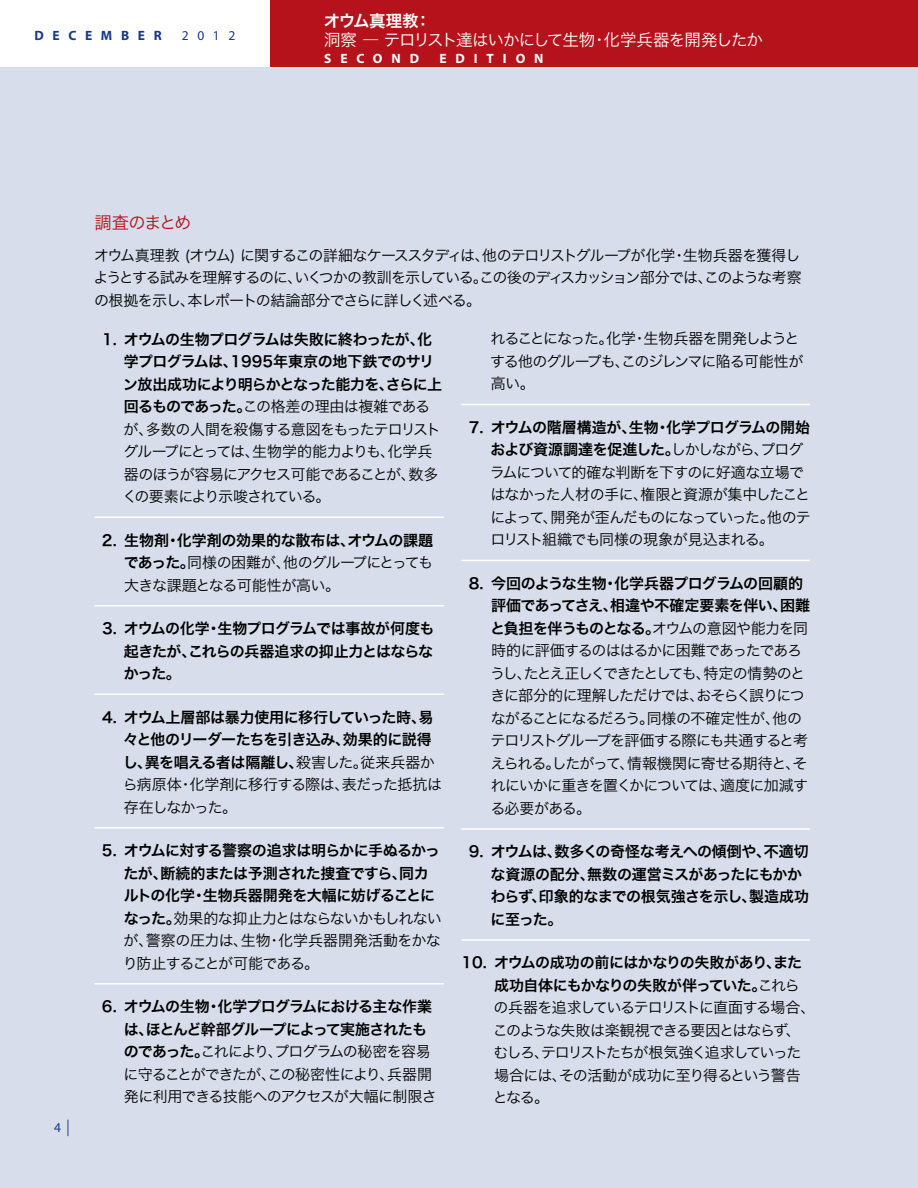
<style>
.page{position:relative;width:918px;height:1188px;background:#fff}
.page>*{position:absolute;margin:0;border:0;box-sizing:border-box;transform-origin:0 0}
.t1{font:17.25px "Hira Kaku Pro W3";letter-spacing:-.08em;color:#b5121b}
.t2{font:16.5px "Hira Kaku Pro W3";letter-spacing:-.06em;color:#fff}
.t3{font:16.5px "Hira Kaku Pro W6";letter-spacing:-.03em;color:#fff}
.t4{font:15px/22.5px "Hira Kaku Pro W3";letter-spacing:-.06em;color:#000}
.t5{font:15px/22.5px "Hira Kaku Pro W6";letter-spacing:-.035em;color:#000}
.t6{font:15px/22.5px "Hira Kaku Pro W3";letter-spacing:-.08em;color:#000}
.t7{font:15px/22.5px "Hira Kaku Pro W3";letter-spacing:-.04em;color:#000}
.t8{font:15px "Hira Kaku Pro W6";letter-spacing:-.015em;color:#000}
.t9{font:700 13.5px "Myriad Pro";letter-spacing:.66em;color:#fff}
.t10{font:700 13.5px "Myriad Pro";color:#19398a}
.t11{font:13.5px "Myriad Pro";color:#19398a}
.s1{font-size:16.5px}
.s2{font-family:"Hira Kaku Pro W6"}
.s3{font-family:"Hira Kaku Pro W3"}
</style>
<div class="page">
<div style="left:270px;top:0;width:648px;height:68px;background:#b5121b"></div>
<div style="left:0;top:68px;width:918px;height:1120px;background:#d7ddea"></div>
<hr style="left:94px;top:517px;width:350px;height:1px;background:#fff">
<hr style="left:94px;top:605px;width:350px;height:2px;background:#fff">
<hr style="left:94px;top:694px;width:350px;height:1px;background:#fff">
<hr style="left:94px;top:827px;width:350px;height:2px;background:#fff">
<hr style="left:94px;top:983px;width:350px;height:2px;background:#fff">
<hr style="left:461px;top:404px;width:349px;height:1px;background:#fff">
<hr style="left:461px;top:560px;width:349px;height:1px;background:#fff">
<hr style="left:461px;top:828px;width:349px;height:2px;background:#fff">
<hr style="left:461px;top:939px;width:349px;height:2px;background:#fff">
<p class="t10" style="left:35px;top:27px;width:16px">DECE</p>
<p class="t10" style="left:101px;top:27px;width:62px">MBER</p>
<p class="t11" style="left:182px;top:28px;width:55px">2012</p>
<p class="t3" style="left:324px;top:6px;width:109px">オウム真理教：</p>
<p class="t2" style="left:324px;top:25px;width:440px">洞察 ― テロリスト達はいかにして生物・化学兵器を開発したか</p>
<p class="t9" style="left:324px;top:49px;width:97px">SECOND</p>
<p class="t9" style="left:439px;top:49px;width:106px">EDITION</p>
<p class="t11" style="left:54px;top:1119px;width:17px">4 <span class="s1">|</span></p>
<p class="t1" style="left:94px;top:207px;width:99px">調査のまとめ</p>
<p class="t4" style="left:93px;top:243px;width:710px;text-align:justify">オウム真理教 (オウム) に関するこの詳細なケーススタディは、他のテロリストグループが化学・生物兵器を獲得しようとする試みを理解するのに、いくつかの教訓を示している。この後のディスカッション部分では、このような考察の根拠を示し、本レポートの結論部分でさらに詳しく述べる。</p>
<p class="t5" style="left:123px;top:327px;width:321px;text-indent:-21px">1. オウムの生物プログラムは失敗に終わったが、化学プログラムは、1995年東京の地下鉄でのサリン放出成功により明らかとなった能力を、さらに上</p>
<p class="t4" style="left:122px;top:394px;width:320px"><span class="s2">回るものであった。</span>この格差の理由は複雑であるが、多数の人間を殺傷する意図をもったテロリストグループにとっては、生物学的能力よりも、化学兵器のほうが容易にアクセス可能であることが、数多くの要素により示唆されている。</p>
<p class="t8" style="left:102px;top:527px;width:333px">2. 生物剤・化学剤の効果的な散布は、オウムの課題</p>
<p class="t7" style="left:124px;top:550px;width:311px"><span class="s2">であった。</span>同様の困難が、他のグループにとっても大きな課題となる可能性が高い。</p>
<p class="t5" style="left:124px;top:617px;width:312px;text-align:justify;text-indent:-22px">3. オウムの化学・生物プログラムでは事故が何度も起きたが、これらの兵器追求の抑止力とはならなかった。</p>
<p class="t5" style="left:123px;top:705px;width:313px;text-indent:-21px">4. オウム上層部は暴力使用に移行していった時、易々と他のリーダーたちを引き込み、効果的に説得し、異を唱える者は隔離し、<span class="s3">殺害した。従来兵器か</span></p>
<p class="t7" style="left:123px;top:772px;width:321px">ら病原体・化学剤に移行する際は、表だった抵抗は存在しなかった。</p>
<p class="t5" style="left:124px;top:839px;width:318px;text-indent:-22px">5. オウムに対する警察の追求は明らかに手ぬるかったが、断続的または予測された捜査ですら、同カルトの化学・生物兵器開発を大幅に妨げることに</p>
<p class="t4" style="left:123px;top:906px;width:321px;text-align:justify"><span class="s2">なった。</span>効果的な抑止力とはならないかもしれないが、警察の圧力は、生物・化学兵器開発活動をかなり防止することが可能である。</p>
<p class="t5" style="left:124px;top:995px;width:310px;text-indent:-22px">6. オウムの生物・化学プログラムにおける主な作業は、ほとんど幹部グループによって実施されたも</p>
<p class="t4" style="left:124px;top:1039px;width:315px"><span class="s2">のであった。</span>これにより、プログラムの秘密を容易に守ることができたが、この秘密性により、兵器開発に利用できる技能へのアクセスが大幅に制限さ</p>
<p class="t4" style="left:490px;top:327px;width:315px">れることになった。化学・生物兵器を開発しようとする他のグループも、このジレンマに陥る可能性が高い。</p>
<p class="t5" style="left:491px;top:415px;width:321px;text-indent:-22px">7. オウムの階層構造が、生物・化学プログラムの開始および資源調達を促進した。<span class="s3">しかしながら、プログ</span></p>
<p class="t4" style="left:490px;top:460px;width:322px">ラムについて的確な判断を下すのに好適な立場ではなかった人材の手に、権限と資源が集中したことによって、開発が歪んだものになっていった。他のテロリスト組織でも同様の現象が見込まれる。</p>
<p class="t5" style="left:490px;top:571px;width:322px;text-indent:-21px">8. 今回のような生物・化学兵器プログラムの回顧的評価であってさえ、相違や不確定要素を伴い、困難と負担を伴うものとなる。<span class="s3">オウムの意図や能力を同</span></p>
<p class="t4" style="left:490px;top:639px;width:320px">時的に評価するのははるかに困難であったであろうし、たとえ正しくできたとしても、特定の情勢のときに部分的に理解しただけでは、おそらく誤りにつながることになるだろう。同様の不確定性が、他のテロリストグループを評価する際にも共通すると考えられる。したがって、情報機関に寄せる期待と、それにいかに重きを置くかについては、適度に加減する必要がある。</p>
<p class="t5" style="left:491px;top:840px;width:320px;text-indent:-22px">9. オウムは、数多くの奇怪な考えへの傾倒や、不適切な資源の配分、無数の運営ミスがあったにもかかわらず、印象的なまでの根気強さを示し、製造成功に至った。</p>
<p class="t5" style="left:461px;top:951px;width:342px;text-align:right">10. オウムの成功の前にはかなりの失敗があり、また成功自体にもかなりの失敗が伴っていた。<span class="s3">これら</span></p>
<p class="t6" style="left:493px;top:996px;width:324px">の兵器を追求しているテロリストに直面する場合、このような失敗は楽観視できる要因とはならず、むしろ、テロリストたちが根気強く追求していった場合には、その活動が成功に至り得るという警告となる。</p>
</div>
